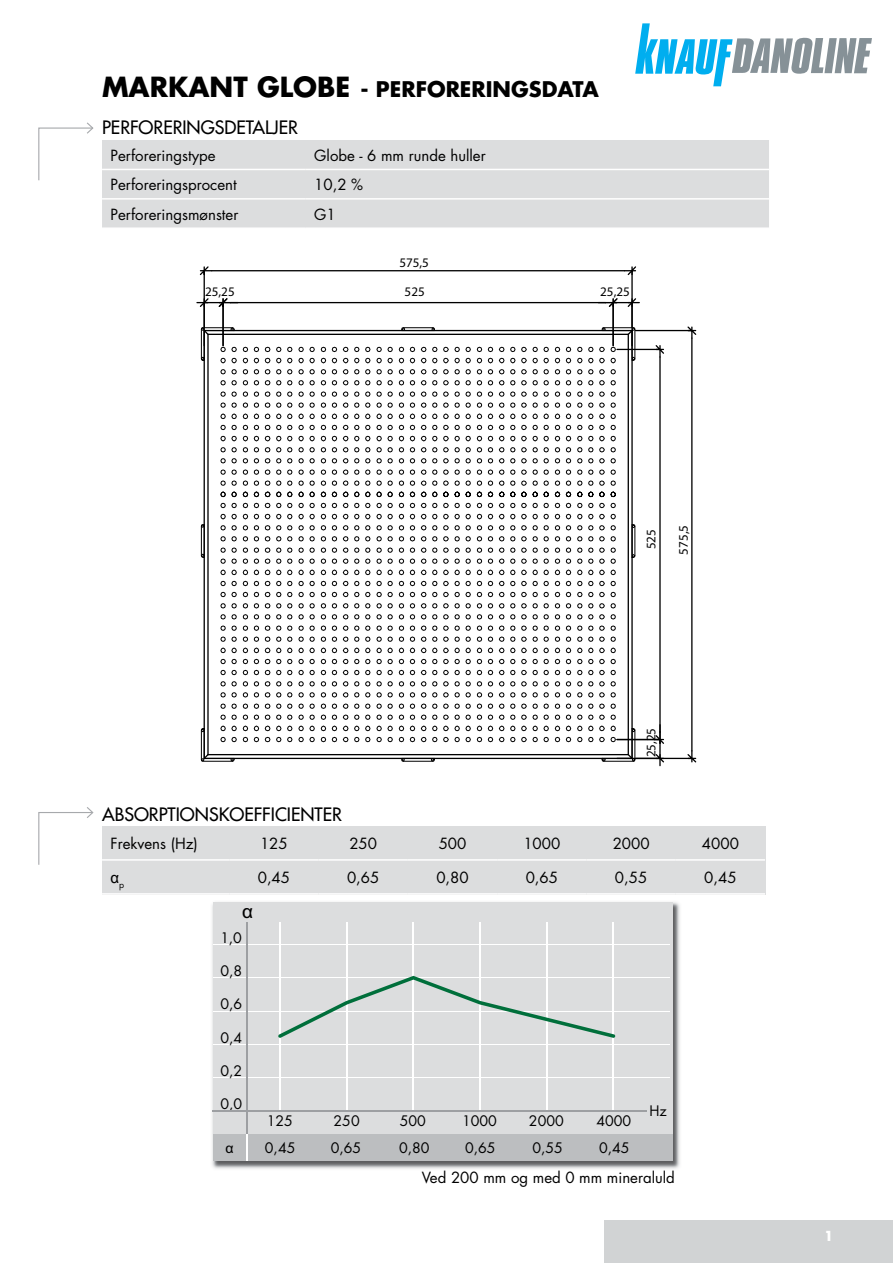
<style>
.page{position:relative;width:893px;height:1263px;background:#fff}
.page>*{position:absolute;margin:0;border:0;box-sizing:border-box;transform-origin:0 0}
.t1{font:700 21px "Futura Std";color:#000}
.t2{font:18.9px "Arial";color:#000}
.t3{font:500 18px "Futura Std";color:#000}
.t4{font:15px "Futura Std";color:#000}
.t5{font:15px "Arial";color:#000}
.t6{font:14.1px "Futura Std";color:#000}
.t7{font:14.1px "Arial";color:#000}
.t8{font:700 13.5px "Futura Std";color:#fff}
.t9{font:13.05px "Myriad Pro";color:#000}
.s1{font-size:27px}
</style>
<div class="page">
<div style="left:604px;top:1220px;width:289px;height:43px;background:#d1d3d4"></div>
<svg style="left:635px;top:23px;width:237px;height:63px"></svg>
<svg style="left:38px;top:122px;width:56px;height:59px"></svg>
<svg style="left:38px;top:807px;width:56px;height:58px"></svg>
<img style="left:212px;top:902px;width:468px;height:267px">
<div style="left:213px;top:903px;width:460px;height:258px;background:#dcddde"></div>
<hr style="left:213px;top:944px;width:457px;height:1px;background:#fff">
<hr style="left:213px;top:977px;width:457px;height:1px;background:#fff">
<hr style="left:213px;top:1011px;width:457px;height:1px;background:#fff">
<hr style="left:213px;top:1044px;width:457px;height:1px;background:#fff">
<hr style="left:213px;top:1077px;width:456px;height:1px;background:#fff">
<hr style="left:279px;top:922px;width:2px;height:189px;background:#fff">
<hr style="left:346px;top:922px;width:1px;height:189px;background:#fff">
<hr style="left:413px;top:922px;width:1px;height:189px;background:#fff">
<hr style="left:479px;top:922px;width:1px;height:189px;background:#fff">
<hr style="left:546px;top:922px;width:1px;height:189px;background:#fff">
<hr style="left:613px;top:922px;width:1px;height:189px;background:#fff">
<div style="left:213px;top:1134px;width:460px;height:27px;background:#bcbec0"></div>
<hr style="left:246px;top:922px;width:1px;height:223px;background:#9d9fa2">
<svg style="left:246px;top:1134px;width:1px;height:27px"></svg>
<svg style="left:278px;top:976px;width:337px;height:62px"></svg>
<hr style="left:213px;top:1110px;width:434px;height:1px;background:#9d9fa2">
<svg style="left:197px;top:266px;width:500px;height:500px"></svg>
<div style="left:102px;top:826px;width:663px;height:69px;background:#dcddde"></div>
<div style="left:102px;top:140px;width:667px;height:87px;background:#dcddde"></div>
<hr style="left:102px;top:169px;width:204px;height:1px;background:#fff">
<hr style="left:306px;top:169px;width:463px;height:1px;background:#fff">
<hr style="left:102px;top:198px;width:204px;height:2px;background:#fff">
<hr style="left:306px;top:198px;width:463px;height:2px;background:#fff">
<hr style="left:102px;top:859px;width:127px;height:2px;background:#fff">
<hr style="left:229px;top:859px;width:90px;height:2px;background:#fff">
<hr style="left:319px;top:859px;width:89px;height:2px;background:#fff">
<hr style="left:408px;top:859px;width:89px;height:2px;background:#fff">
<hr style="left:497px;top:859px;width:89px;height:2px;background:#fff">
<hr style="left:586px;top:859px;width:90px;height:2px;background:#fff">
<hr style="left:676px;top:859px;width:89px;height:2px;background:#fff">
<hr style="left:102px;top:893px;width:127px;height:2px;background:#fff">
<hr style="left:229px;top:893px;width:90px;height:2px;background:#fff">
<hr style="left:319px;top:893px;width:89px;height:2px;background:#fff">
<hr style="left:408px;top:893px;width:89px;height:2px;background:#fff">
<hr style="left:497px;top:893px;width:89px;height:2px;background:#fff">
<hr style="left:586px;top:893px;width:90px;height:2px;background:#fff">
<hr style="left:676px;top:893px;width:89px;height:2px;background:#fff">
<h1 class="t1" style="left:102px;top:75px;width:498px"><span class="s1">MARKANT GLOBE</span> - PERFORERINGSDATA</h1>
<p class="t3" style="left:102px;top:116px;width:197px">PERFORERINGSDETALJER</p>
<p class="t4" style="left:111px;top:146px;width:107px">Perforeringstype</p>
<p class="t4" style="left:314px;top:146px;width:173px">Globe - 6 mm runde huller</p>
<p class="t4" style="left:111px;top:175px;width:128px">Perforeringsprocent</p>
<p class="t4" style="left:314px;top:175px;width:50px">10,2 %</p>
<p class="t4" style="left:111px;top:205px;width:129px">Perforeringsmønster</p>
<p class="t4" style="left:314px;top:205px;width:23px">G1</p>
<p class="t9" style="left:399px;top:255px;width:31px">575,5</p>
<p class="t9" style="left:205px;top:283px;width:31px">25,25</p>
<p class="t9" style="left:405px;top:283px;width:22px">525</p>
<p class="t9" style="left:600px;top:283px;width:31px">25,25</p>
<p class="t3" style="left:102px;top:803px;width:34px">ABSORPTIONS</p>
<p class="t3" style="left:219px;top:803px;width:21px">KOEFFI</p>
<p class="t3" style="left:275px;top:803px;width:22px">CIENTER</p>
<p class="t9" style="left:643px;top:549px;width:22px;rotate:-90deg">525</p>
<p class="t9" style="left:675px;top:554px;width:31px;rotate:-90deg">575,5</p>
<p class="t9" style="left:643px;top:757px;width:31px;rotate:-90deg">25,25</p>
<p class="t4" style="left:111px;top:834px;width:89px">Frekvens (Hz)</p>
<p class="t4" style="left:260px;top:834px;width:29px">125</p>
<p class="t4" style="left:349px;top:834px;width:29px">250</p>
<p class="t4" style="left:439px;top:834px;width:29px">500</p>
<p class="t4" style="left:523px;top:834px;width:38px">1000</p>
<p class="t4" style="left:613px;top:834px;width:38px">2000</p>
<p class="t4" style="left:702px;top:834px;width:38px">4000</p>
<p class="t5" style="left:111px;top:868px;width:15px">α<sub>p</sub></p>
<p class="t4" style="left:258px;top:868px;width:34px">0,45</p>
<p class="t4" style="left:347px;top:868px;width:34px">0,65</p>
<p class="t4" style="left:436px;top:868px;width:34px">0,80</p>
<p class="t4" style="left:526px;top:868px;width:34px">0,65</p>
<p class="t4" style="left:615px;top:868px;width:34px">0,55</p>
<p class="t4" style="left:704px;top:868px;width:34px">0,45</p>
<p class="t2" style="left:242px;top:899px;width:12px">α</p>
<p class="t6" style="left:221px;top:929px;width:23px">1,0</p>
<p class="t6" style="left:221px;top:961px;width:23px">0,8</p>
<p class="t6" style="left:221px;top:995px;width:23px">0,6</p>
<p class="t6" style="left:221px;top:1028px;width:23px">0,4</p>
<p class="t6" style="left:221px;top:1062px;width:23px">0,2</p>
<p class="t6" style="left:221px;top:1095px;width:23px">0,0</p>
<p class="t6" style="left:267px;top:1112px;width:28px">125</p>
<p class="t6" style="left:334px;top:1112px;width:28px">250</p>
<p class="t6" style="left:400px;top:1112px;width:28px">500</p>
<p class="t6" style="left:462px;top:1112px;width:36px">1000</p>
<p class="t6" style="left:529px;top:1112px;width:36px">2000</p>
<p class="t6" style="left:596px;top:1112px;width:36px">4000</p>
<p class="t7" style="left:225px;top:1139px;width:10px">α</p>
<p class="t6" style="left:265px;top:1139px;width:32px">0,45</p>
<p class="t6" style="left:331px;top:1139px;width:32px">0,65</p>
<p class="t6" style="left:399px;top:1139px;width:32px">0,80</p>
<p class="t6" style="left:465px;top:1139px;width:32px">0,65</p>
<p class="t6" style="left:532px;top:1139px;width:32px">0,55</p>
<p class="t6" style="left:599px;top:1139px;width:32px">0,45</p>
<p class="t6" style="left:649px;top:1101px;width:19px">Hz</p>
<p class="t4" style="left:422px;top:1168px;width:255px">Ved 200 mm og med 0 mm mineraluld</p>
<p class="t8" style="left:824px;top:1226px;width:11px">1</p>
</div>
